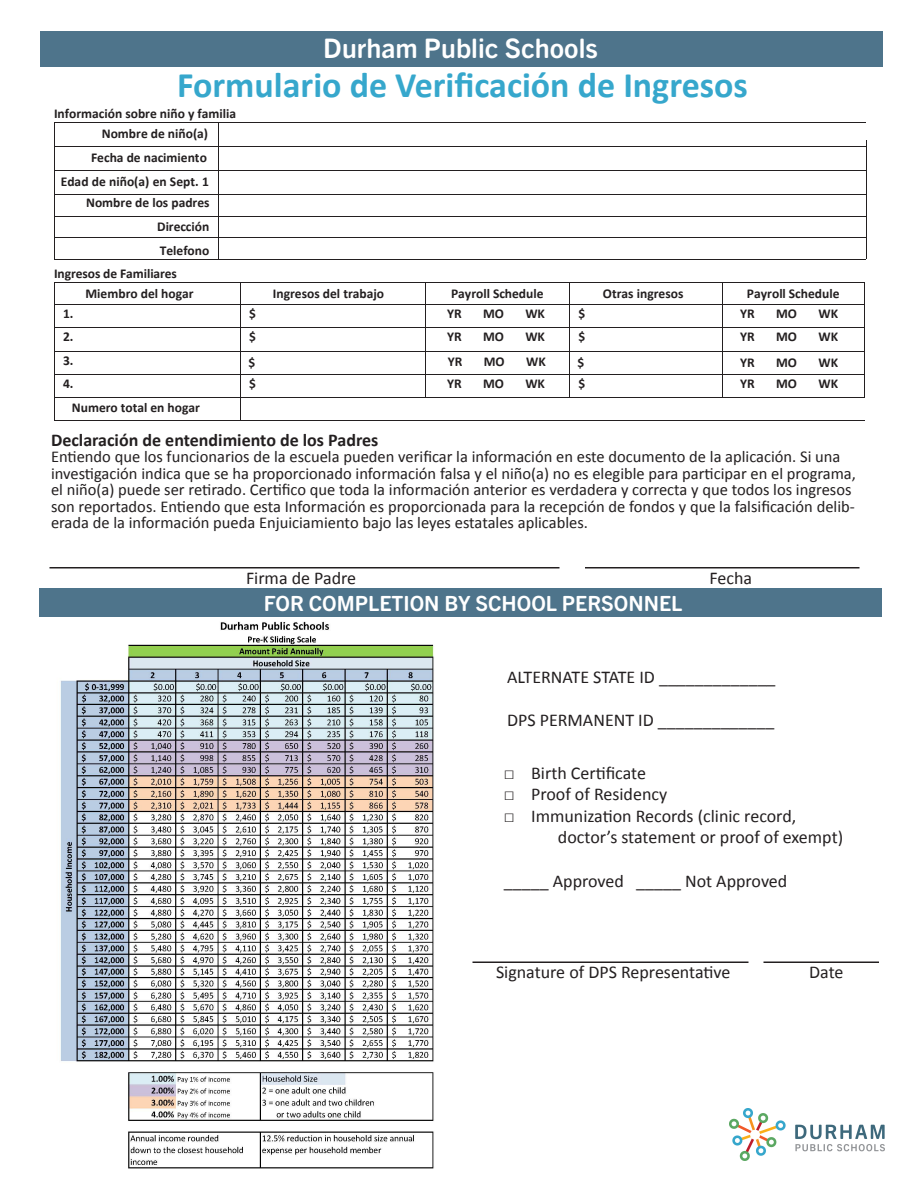
<style>
.page{position:relative;width:918px;height:1188px;background:#fff}
.page>*{position:absolute;margin:0;border:0;box-sizing:border-box;transform-origin:0 0}
.t1{font:700 36px "Calibri";color:#36a7cc}
.t2{font:700 27px "Trade Gothic Next SR Pro";color:#fff}
.t3{font:700 21px "Trade Gothic Next SR Pro";color:#fff}
.t4{font:18px/21.6px "Calibri";color:#231f20}
.t5{font:700 18px "Calibri";color:#231f20}
.t6{font:16.5px/16.5px "Calibri";color:#231f20}
.t7{font:700 13.5px/20.1px "Calibri";color:#231f20}
</style>
<div class="page">
<img style="left:39px;top:616px;width:482px;height:553px">
<div style="left:40px;top:32px;width:844px;height:36px;background:#4e748b"></div>
<hr style="left:54px;top:122px;width:141px;height:1px;background:#231f20">
<hr style="left:196px;top:122px;width:670px;height:1px;background:#231f20">
<hr style="left:54px;top:147px;width:141px;height:1px;background:#231f20">
<hr style="left:196px;top:147px;width:670px;height:1px;background:#231f20">
<hr style="left:54px;top:170px;width:141px;height:1px;background:#231f20">
<hr style="left:196px;top:170px;width:670px;height:1px;background:#231f20">
<hr style="left:54px;top:194px;width:141px;height:1px;background:#231f20">
<hr style="left:196px;top:194px;width:670px;height:1px;background:#231f20">
<hr style="left:54px;top:216px;width:141px;height:1px;background:#231f20">
<hr style="left:196px;top:216px;width:670px;height:1px;background:#231f20">
<hr style="left:54px;top:237px;width:141px;height:1px;background:#231f20">
<hr style="left:196px;top:237px;width:670px;height:1px;background:#231f20">
<svg style="left:866px;top:140px;width:1px;height:119px"></svg>
<svg style="left:218px;top:123px;width:1px;height:136px"></svg>
<hr style="left:54px;top:259px;width:141px;height:1px;background:#231f20">
<hr style="left:196px;top:259px;width:670px;height:1px;background:#231f20">
<svg style="left:54px;top:123px;width:1px;height:136px"></svg>
<hr style="left:55px;top:282px;width:185px;height:1px;background:#231f20">
<hr style="left:241px;top:282px;width:184px;height:1px;background:#231f20">
<hr style="left:426px;top:282px;width:143px;height:1px;background:#231f20">
<hr style="left:570px;top:282px;width:152px;height:1px;background:#231f20">
<hr style="left:723px;top:282px;width:141px;height:1px;background:#231f20">
<hr style="left:55px;top:305px;width:185px;height:1px;background:#231f20">
<hr style="left:241px;top:305px;width:184px;height:1px;background:#231f20">
<hr style="left:426px;top:305px;width:143px;height:1px;background:#231f20">
<hr style="left:570px;top:305px;width:152px;height:1px;background:#231f20">
<hr style="left:723px;top:305px;width:141px;height:1px;background:#231f20">
<hr style="left:55px;top:328px;width:185px;height:1px;background:#231f20">
<hr style="left:241px;top:328px;width:184px;height:1px;background:#231f20">
<svg style="left:425px;top:282px;width:1px;height:46px"></svg>
<hr style="left:426px;top:328px;width:143px;height:1px;background:#231f20">
<svg style="left:569px;top:282px;width:1px;height:46px"></svg>
<hr style="left:570px;top:328px;width:152px;height:1px;background:#231f20">
<svg style="left:722px;top:282px;width:1px;height:46px"></svg>
<hr style="left:723px;top:328px;width:141px;height:1px;background:#231f20">
<hr style="left:425px;top:328px;width:1px;height:48px;background:#231f20">
<hr style="left:569px;top:328px;width:1px;height:47px;background:#231f20">
<hr style="left:722px;top:328px;width:1px;height:47px;background:#231f20">
<svg style="left:54px;top:282px;width:1px;height:70px"></svg>
<hr style="left:55px;top:351px;width:185px;height:1px;background:#231f20">
<hr style="left:241px;top:351px;width:184px;height:1px;background:#231f20">
<hr style="left:426px;top:351px;width:143px;height:1px;background:#231f20">
<hr style="left:570px;top:351px;width:152px;height:1px;background:#231f20">
<hr style="left:723px;top:351px;width:141px;height:1px;background:#231f20">
<hr style="left:54px;top:352px;width:1px;height:69px;background:#231f20">
<hr style="left:50px;top:567px;width:510px;height:1px;background:#231f20">
<hr style="left:585px;top:567px;width:275px;height:1px;background:#231f20">
<div style="left:39px;top:588px;width:843px;height:28px;background:#4e748b"></div>
<hr style="left:472px;top:962px;width:276px;height:1px;background:#231f20">
<hr style="left:764px;top:962px;width:115px;height:1px;background:#231f20">
<img style="left:730px;top:1108px;width:154px;height:52px">
<hr style="left:55px;top:374px;width:185px;height:1px;background:#231f20">
<hr style="left:241px;top:374px;width:184px;height:1px;background:#231f20">
<hr style="left:426px;top:374px;width:143px;height:1px;background:#231f20">
<hr style="left:570px;top:374px;width:152px;height:1px;background:#231f20">
<hr style="left:723px;top:374px;width:141px;height:1px;background:#231f20">
<svg style="left:425px;top:376px;width:1px;height:21px"></svg>
<svg style="left:569px;top:375px;width:1px;height:22px"></svg>
<svg style="left:722px;top:375px;width:1px;height:22px"></svg>
<svg style="left:864px;top:282px;width:1px;height:115px"></svg>
<hr style="left:55px;top:397px;width:185px;height:1px;background:#231f20">
<hr style="left:241px;top:397px;width:184px;height:1px;background:#231f20">
<hr style="left:426px;top:397px;width:143px;height:1px;background:#231f20">
<hr style="left:570px;top:397px;width:152px;height:1px;background:#231f20">
<hr style="left:723px;top:397px;width:141px;height:1px;background:#231f20">
<hr style="left:55px;top:420px;width:185px;height:1px;background:#231f20">
<svg style="left:240px;top:282px;width:1px;height:138px"></svg>
<hr style="left:241px;top:420px;width:623px;height:1px;background:#231f20">
<h2 class="t2" style="left:323px;top:30px;width:276px">Durham Public Schools</h2>
<h1 class="t1" style="left:177px;top:62px;width:572px">Formulario de Verificación de Ingresos</h1>
<p class="t7" style="left:102px;top:104px;width:136px;text-indent:-48px">Información sobre niño y familia<br>Nombre de niño(a)</p>
<p class="t7" style="left:61px;top:171px;width:150px;line-height:21px;text-align:right">Edad de niño(a) en Sept. 1<br>Nombre de los padres</p>
<p class="t7" style="left:157px;top:216px;width:54px">Dirección</p>
<p class="t7" style="left:160px;top:240px;width:51px">Telefono</p>
<p class="t7" style="left:54px;top:264px;width:125px">Ingresos de Familiares</p>
<p class="t7" style="left:451px;top:284px;width:94px">Payroll Schedule</p>
<p class="t7" style="left:747px;top:284px;width:94px">Payroll Schedule</p>
<p class="t7" style="left:63px;top:304px;width:12px">1.</p>
<p class="t7" style="left:249px;top:304px;width:8px">$</p>
<p class="t7" style="left:447px;top:304px;width:16px">YR</p>
<p class="t7" style="left:483px;top:304px;width:22px">MO</p>
<p class="t7" style="left:525px;top:304px;width:21px">WK</p>
<p class="t7" style="left:578px;top:304px;width:8px">$</p>
<p class="t7" style="left:740px;top:304px;width:16px">YR</p>
<p class="t7" style="left:776px;top:304px;width:22px">MO</p>
<p class="t7" style="left:818px;top:304px;width:21px">WK</p>
<p class="t7" style="left:63px;top:327px;width:12px">2.</p>
<p class="t7" style="left:249px;top:327px;width:8px">$</p>
<p class="t7" style="left:447px;top:327px;width:16px">YR</p>
<p class="t7" style="left:483px;top:327px;width:22px">MO</p>
<p class="t7" style="left:525px;top:327px;width:21px">WK</p>
<p class="t7" style="left:578px;top:327px;width:8px">$</p>
<p class="t7" style="left:740px;top:327px;width:16px">YR</p>
<p class="t7" style="left:776px;top:327px;width:22px">MO</p>
<p class="t7" style="left:818px;top:327px;width:21px">WK</p>
<p class="t7" style="left:91px;top:148px;width:117px">Fecha de nacimiento</p>
<p class="t7" style="left:85px;top:283px;width:110px">Miembro del hogar</p>
<p class="t7" style="left:273px;top:284px;width:113px">Ingresos del trabajo</p>
<p class="t7" style="left:603px;top:284px;width:82px">Otras ingresos</p>
<p class="t7" style="left:63px;top:351px;width:12px">3.</p>
<p class="t7" style="left:248px;top:352px;width:8px">$</p>
<p class="t7" style="left:448px;top:351px;width:16px">YR</p>
<p class="t7" style="left:484px;top:351px;width:22px">MO</p>
<p class="t7" style="left:526px;top:351px;width:21px">WK</p>
<p class="t7" style="left:578px;top:352px;width:8px">$</p>
<p class="t7" style="left:740px;top:352px;width:16px">YR</p>
<p class="t7" style="left:776px;top:352px;width:22px">MO</p>
<p class="t7" style="left:818px;top:352px;width:21px">WK</p>
<p class="t7" style="left:63px;top:373px;width:12px">4.</p>
<p class="t7" style="left:249px;top:373px;width:8px">$</p>
<p class="t7" style="left:447px;top:373px;width:16px">YR</p>
<p class="t7" style="left:483px;top:373px;width:22px">MO</p>
<p class="t7" style="left:525px;top:373px;width:21px">WK</p>
<p class="t7" style="left:578px;top:373px;width:8px">$</p>
<p class="t7" style="left:740px;top:373px;width:16px">YR</p>
<p class="t7" style="left:776px;top:373px;width:22px">MO</p>
<p class="t7" style="left:818px;top:373px;width:21px">WK</p>
<p class="t7" style="left:72px;top:398px;width:129px">Numero total en hogar</p>
<p class="t5" style="left:51px;top:428px;width:329px">Declaración de entendimiento de los Padres</p>
<p class="t6" style="left:51px;top:449px;width:807px">Entiendo que los funcionarios de la escuela pueden verificar la información en este documento de la aplicación. Si una investigación indica que se ha proporcionado información falsa y el niño(a) no es elegible para participar en el programa, el niño(a) puede ser retirado. Certifico que toda la información anterior es verdadera y correcta y que todos los ingresos son reportados. Entiendo que esta Información es proporcionada para la recepción de fondos y que la falsificación delib&shy;erada de la información pueda Enjuiciamiento bajo las leyes estatales aplicables.</p>
<p class="t4" style="left:246px;top:567px;width:112px">Firma de Padre</p>
<p class="t4" style="left:710px;top:567px;width:44px">Fecha</p>
<p class="t3" style="left:264px;top:588px;width:420px">FOR COMPLETION BY SCHOOL PERSONNEL</p>
<p class="t4" style="left:507px;top:666px;width:270px">ALTERNATE STATE ID _____________</p>
<p class="t4" style="left:507px;top:709px;width:269px">DPS PERMANENT ID _____________</p>
<p class="t4" style="left:504px;top:762px;width:144px">□ Birth Certificate</p>
<p class="t4" style="left:504px;top:784px;width:165px">□ Proof of Residency</p>
<p class="t4" style="left:558px;top:805px;width:287px;text-indent:-54px">□ Immunization Records (clinic record, doctor’s statement or proof of exempt)</p>
<p class="t4" style="left:504px;top:870px;width:285px">_____ Approved _____ Not Approved</p>
<p class="t4" style="left:496px;top:961px;width:236px">Signature of DPS Representative</p>
<p class="t4" style="left:809px;top:961px;width:36px">Date</p>
</div>
